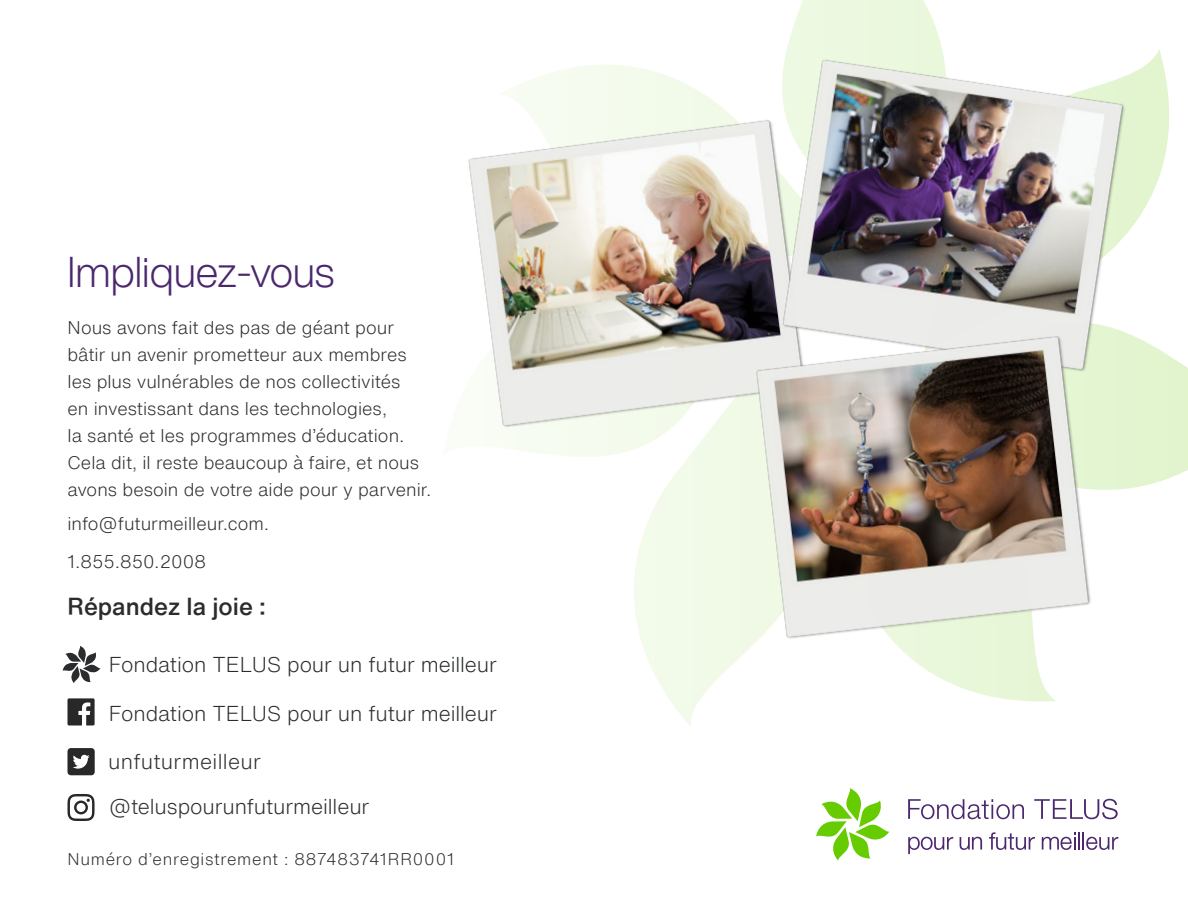
<style>
.page{position:relative;width:1188px;height:918px;background:#fff}
.page>*{position:absolute;margin:0;border:0;box-sizing:border-box;transform-origin:0 0}
.t1{font:300 42px "Helvetica Now Display";color:#4b286d}
.t2{font:500 24px "Helvetica Now Text";color:#2a2c2e}
.t3{font:300 21px "Helvetica Now Text";letter-spacing:-.005em;color:#2a2c2e}
.t4{font:300 21px "Helvetica Now Text";letter-spacing:.015em;color:#2a2c2e}
.t5{font:300 18px/27px "Helvetica Now Text";color:#2a2c2e}
.t6{font:300 16.5px "Helvetica Now Text";letter-spacing:.04em;color:#2a2c2e}
</style>
<div class="page">
<svg style="left:501px;top:65px;width:221px;height:43px;fill:#f6fbef"></svg>
<svg style="left:486px;top:436px;width:90px;height:21px;fill:#f7fcf2"></svg>
<svg style="left:576px;top:436px;width:167px;height:290px"></svg>
<svg style="left:1107px;top:352px;width:81px;height:138px;background:#e4f5d2"></svg>
<svg style="left:787px;top:0;width:155px;height:49px;background:#edf8e1"></svg>
<svg style="left:1141px;top:49px;width:28px;height:303px"></svg>
<svg style="left:908px;top:656px;width:148px;height:46px;fill:#e9f7da"></svg>
<img style="left:468px;top:108px;width:300px;height:328px">
<img style="left:768px;top:49px;width:373px;height:341px">
<img style="left:743px;top:325px;width:364px;height:331px">
<svg style="left:68px;top:698px;width:27px;height:27px"></svg>
<svg style="left:68px;top:748px;width:27px;height:27px"></svg>
<svg style="left:68px;top:794px;width:27px;height:27px"></svg>
<svg style="left:63px;top:646px;width:37px;height:37px"></svg>
<svg style="left:816px;top:788px;width:73px;height:73px"></svg>
<svg style="left:908px;top:799px;width:116px;height:20px"></svg>
<svg style="left:1034px;top:799px;width:84px;height:20px"></svg>
<svg style="left:908px;top:837px;width:45px;height:17px"></svg>
<svg style="left:960px;top:837px;width:22px;height:13px"></svg>
<svg style="left:989px;top:832px;width:46px;height:18px"></svg>
<svg style="left:1042px;top:832px;width:76px;height:18px"></svg>
<p class="t1" style="left:68px;top:244px;width:269px">Impliquez-vous</p>
<p class="t5" style="left:68px;top:314px;width:365px">Nous avons fait des pas de géant pour bâtir un avenir prometteur aux membres les plus vulnérables de nos collectivités<br>en investissant dans les technologies,<br>la santé et les programmes d’éducation.<br>Cela dit, il reste beaucoup à faire, et nous avons besoin de votre aide pour y parvenir.</p>
<p class="t5" style="left:68px;top:509px;width:203px">info@futurmeilleur.com.</p>
<p class="t5" style="left:68px;top:548px;width:140px">1.855.850.2008</p>
<p class="t2" style="left:68px;top:589px;width:200px">Répandez la joie :</p>
<p class="t3" style="left:109px;top:649px;width:390px">Fondation TELUS pour un futur meilleur</p>
<p class="t3" style="left:109px;top:698px;width:390px">Fondation TELUS pour un futur meilleur</p>
<p class="t4" style="left:108px;top:746px;width:154px">unfuturmeilleur</p>
<p class="t3" style="left:109px;top:791px;width:262px">@teluspourunfuturmeilleur</p>
<p class="t6" style="left:68px;top:846px;width:388px">Numéro d’enregistrement : 887483741RR0001</p>
</div>
